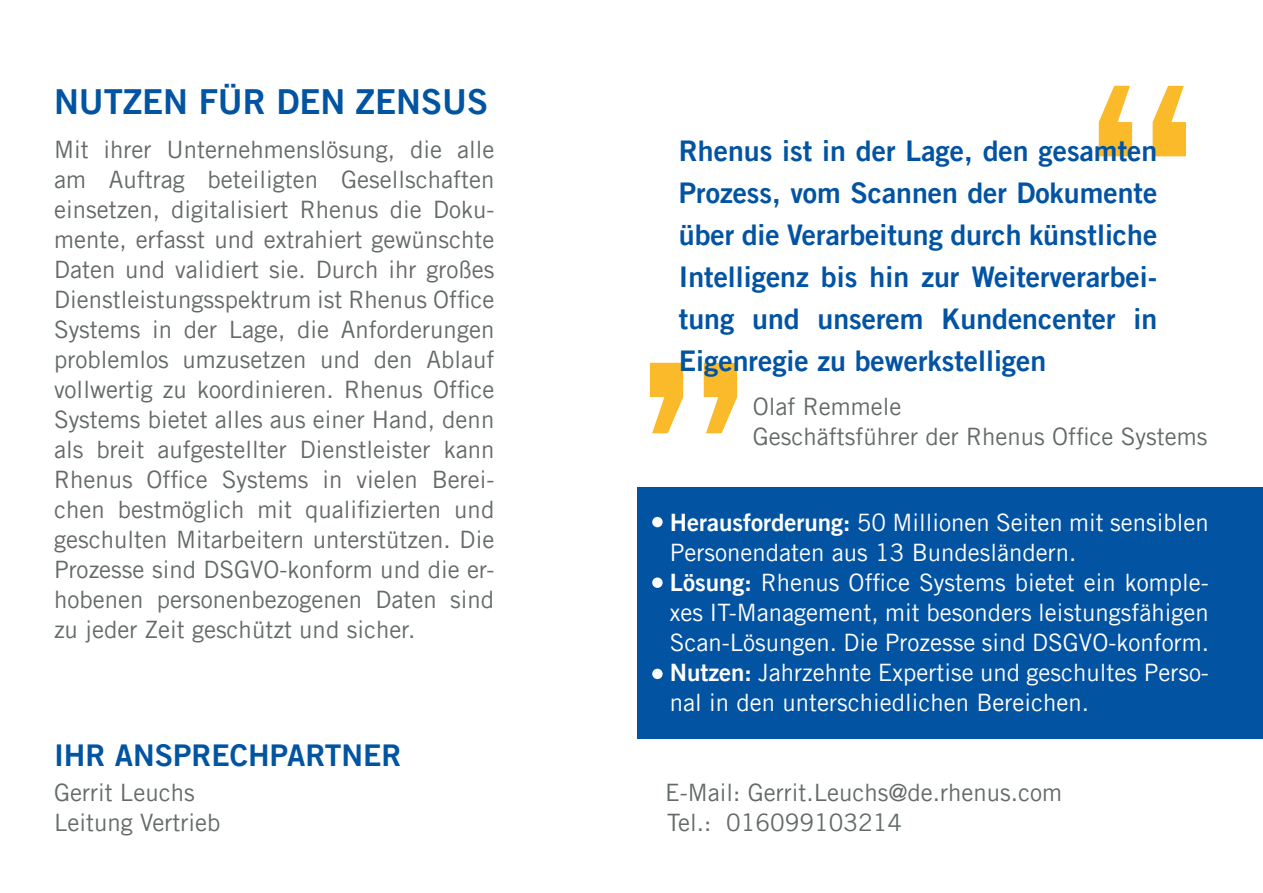
<style>
.page{position:relative;width:1263px;height:893px;background:#fff}
.page>*{position:absolute;margin:0;border:0;box-sizing:border-box;transform-origin:0 0}
.t1{font:241.5px "Trade Gothic LT Pro Bd 2";color:#faba29}
.t2{font:34.5px "Trade Gothic LT Pro Bd 2";color:#0154a1}
.t3{font:30px "Trade Gothic LT Pro Bd 2";color:#0154a1}
.t4{font:28.5px/42px "Trade Gothic LT Pro Bd 2";color:#0353a3;text-align:justify}
.t5{font:24px/30px "Trade Gothic LT Pro";color:#646969;text-align:justify}
.t6{font:24px/30px "Trade Gothic LT Pro";color:#fff}
.s1{font-family:"Trade Gothic LT Pro Bd 2"}
</style>
<div class="page">
<div style="left:638px;top:487px;width:625px;height:252px;background:#0353a3"></div>
<div style="left:652px;top:517px;width:11px;height:10px;background:#fff;border-radius:50%"></div>
<div style="left:652px;top:577px;width:11px;height:11px;background:#fff;border-radius:50%"></div>
<div style="left:652px;top:669px;width:11px;height:10px;background:#fff;border-radius:50%"></div>
<p class="t2" style="left:54px;top:80px;width:436px">NUTZEN FÜR DEN ZENSUS</p>
<p class="t5" style="left:54px;top:134px;width:442px">Mit ihrer Unternehmenslösung, die alle am Auftrag beteiligten Gesellschaften einsetzen, digitalisiert Rhenus die Doku&shy;mente, erfasst und extrahiert gewünschte Daten und validiert sie. Durch ihr großes Dienstleistungsspektrum ist Rhenus Office Systems in der Lage, die Anforderungen problemlos umzusetzen und den Ablauf vollwertig zu koordinieren. Rhenus Office Systems bietet alles aus einer Hand, denn als breit aufgestellter Dienstleister kann Rhenus Office Systems in vielen Berei&shy;chen bestmöglich mit qualifizierten und geschulten Mitarbeitern unterstützen. Die Prozesse sind DSGVO-konform und die er&shy;hobenen personenbezogenen Daten sind zu jeder Zeit geschützt und sicher.</p>
<p class="t3" style="left:54px;top:736px;width:349px">IHR ANSPRECHPARTNER</p>
<p class="t1" style="left:1089px;top:27px;width:109px">“</p>
<p class="t4" style="left:679px;top:129px;width:480px">Rhenus ist in der Lage, den gesamten Prozess, vom Scannen der Dokumente über die Verarbeitung durch künstliche Intelligenz bis hin zur Weiterverarbei&shy;tung und unserem Kundencenter in Eigenregie zu bewerkstelligen</p>
<p class="t1" style="left:640px;top:161px;width:109px">„</p>
<p class="t5" style="left:753px;top:391px;width:150px">Olaf Remmele</p>
<p class="t5" style="left:753px;top:421px;width:456px">Geschäftsführer der Rhenus Office Systems</p>
<p class="t6" style="left:670px;top:507px;width:541px"><span class="s1">Herausforderung:</span> 50 Millionen Seiten mit sensiblen<br>Personendaten aus 13 Bundesländern.</p>
<p class="t6" style="left:670px;top:567px;width:541px;text-align:justify"><span class="s1">Lösung:</span> Rhenus Office Systems bietet ein komple&shy;xes IT-Management, mit besonders leistungsfähigen Scan-Lösungen. Die Prozesse sind DSGVO-konform.</p>
<p class="t6" style="left:670px;top:657px;width:541px"><span class="s1">Nutzen:</span> Jahrzehnte Expertise und geschultes Perso&shy;nal in den unterschiedlichen Bereichen.</p>
<p class="t5" style="left:54px;top:777px;width:142px">Gerrit Leuchs</p>
<p class="t5" style="left:665px;top:777px;width:399px">E-Mail: Gerrit.Leuchs@de.rhenus.com</p>
<p class="t5" style="left:54px;top:807px;width:168px">Leitung Vertrieb</p>
<p class="t5" style="left:667px;top:807px;width:237px">Tel.: 016099103214</p>
</div>
